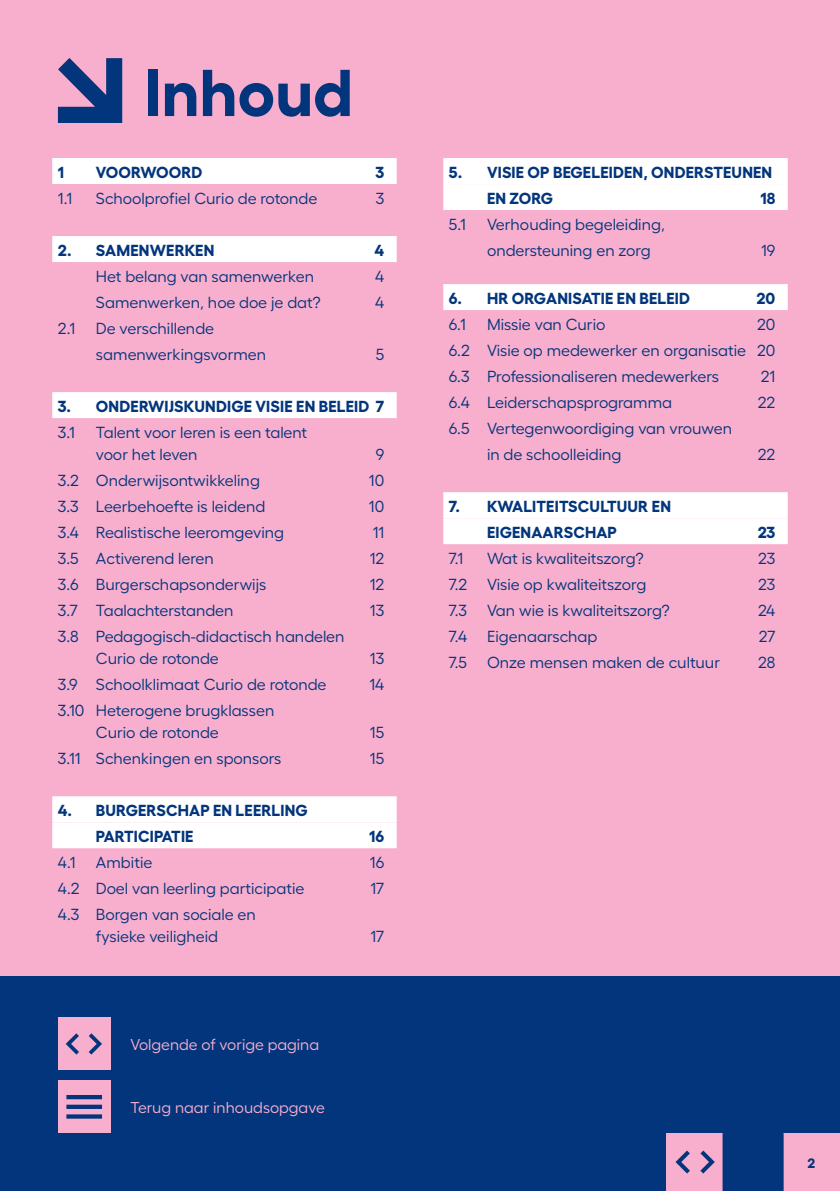
<style>
.page{position:relative;width:840px;height:1191px;background:#fff}
.page>*{position:absolute;margin:0;border:0;box-sizing:border-box;transform-origin:0 0}
.t1{font:700 66px "Fellix";color:#03357c}
.t2{font:16px/26px "Fellix";color:#03357c}
.t3{font:700 16px/26px "Fellix";letter-spacing:.01em;color:#03357c}
.t4{font:15.6px "Fellix";color:#f8aecd}
.t5{font:700 13.6px "Fellix";color:#03357c}
</style>
<div class="page">
<div style="left:0;top:250px;width:839px;height:941px;background:#03357c"></div>
<div style="left:0;top:0;width:839px;height:975px;background:#f8aecd"></div>
<svg style="left:58px;top:58px;width:64px;height:65px"></svg>
<div style="left:52px;top:158px;width:344px;height:26px;background:#fff"></div>
<div style="left:52px;top:236px;width:344px;height:26px;background:#fff"></div>
<div style="left:52px;top:392px;width:344px;height:26px;background:#fff"></div>
<div style="left:52px;top:796px;width:344px;height:26px;background:#fff"></div>
<div style="left:52px;top:822px;width:344px;height:26px;background:#fff"></div>
<div style="left:443px;top:158px;width:344px;height:26px;background:#fff"></div>
<div style="left:443px;top:184px;width:344px;height:26px;background:#fff"></div>
<div style="left:443px;top:284px;width:344px;height:26px;background:#fff"></div>
<div style="left:443px;top:492px;width:344px;height:26px;background:#fff"></div>
<div style="left:443px;top:518px;width:344px;height:26px;background:#fff"></div>
<div style="left:58px;top:1017px;width:52px;height:53px;background:#f8aecd"></div>
<div style="left:58px;top:1080px;width:52px;height:53px;background:#f8aecd"></div>
<hr style="left:66px;top:1095px;width:36px;height:4px;background:#03357c">
<div style="left:66px;top:1104px;width:36px;height:5px;background:#03357c"></div>
<svg style="left:66px;top:1114px;width:36px;height:4px"></svg>
<svg style="left:89px;top:1033px;width:13px;height:21px"></svg>
<svg style="left:66px;top:1033px;width:13px;height:21px"></svg>
<div style="left:781px;top:1133px;width:58px;height:58px;background:#f8aecd"></div>
<div style="left:665px;top:1133px;width:58px;height:58px;background:#f8aecd"></div>
<hr style="left:780px;top:1133px;width:3px;height:58px;background:#03357c">
<svg style="left:700px;top:1150px;width:14px;height:23px"></svg>
<svg style="left:675px;top:1150px;width:14px;height:23px"></svg>
<hr style="left:722px;top:1133px;width:3px;height:58px;background:#03357c">
<h1 class="t1" style="left:145px;top:40px;width:209px">Inhoud</h1>
<p class="t3" style="left:58px;top:157px;width:8px">1</p>
<p class="t3" style="left:96px;top:157px;width:108px">VOORWOORD</p>
<p class="t3" style="left:375px;top:157px;width:10px">3</p>
<p class="t2" style="left:58px;top:184px;width:16px">1.1</p>
<p class="t2" style="left:96px;top:184px;width:223px">Schoolprofiel Curio de rotonde</p>
<p class="t2" style="left:375px;top:184px;width:10px">3</p>
<p class="t3" style="left:58px;top:235px;width:158px">2. SAMENWERKEN</p>
<p class="t3" style="left:374px;top:235px;width:11px">4</p>
<p class="t2" style="left:96px;top:262px;width:219px">Het belang van samenwerken</p>
<p class="t2" style="left:375px;top:262px;width:11px">4</p>
<p class="t2" style="left:96px;top:288px;width:226px">Samenwerken, hoe doe je dat?</p>
<p class="t2" style="left:375px;top:288px;width:11px">4</p>
<p class="t2" style="left:58px;top:314px;width:19px">2.1</p>
<p class="t2" style="left:96px;top:314px;width:172px">De verschillende samenwerkingsvormen</p>
<p class="t2" style="left:375px;top:340px;width:10px">5</p>
<p class="t3" style="left:58px;top:391px;width:327px">3. ONDERWIJSKUNDIGE VISIE EN BELEID 7</p>
<p class="t2" style="left:58px;top:418px;width:18px">3.1</p>
<p class="t2" style="left:96px;top:420px;width:213px;line-height:22px">Talent voor leren is een talent voor het leven</p>
<p class="t2" style="left:375px;top:440px;width:10px">9</p>
<p class="t2" style="left:58px;top:466px;width:203px">3.2 Onderwijsontwikkeling</p>
<p class="t2" style="left:369px;top:466px;width:17px">10</p>
<p class="t2" style="left:58px;top:492px;width:209px">3.3 Leerbehoefte is leidend</p>
<p class="t2" style="left:369px;top:492px;width:17px">10</p>
<p class="t2" style="left:58px;top:518px;width:227px">3.4 Realistische leeromgeving</p>
<p class="t2" style="left:372px;top:518px;width:13px">11</p>
<p class="t2" style="left:58px;top:544px;width:157px">3.5 Activerend leren</p>
<p class="t2" style="left:369px;top:544px;width:16px">12</p>
<p class="t2" style="left:58px;top:570px;width:210px">3.6 Burgerschapsonderwijs</p>
<p class="t2" style="left:369px;top:570px;width:16px">12</p>
<p class="t2" style="left:58px;top:596px;width:177px">3.7 Taalachterstanden</p>
<p class="t2" style="left:369px;top:596px;width:16px">13</p>
<p class="t2" style="left:96px;top:624px;width:250px;line-height:22px;text-indent:-38px">3.8 Pedagogisch-didactisch handelen<br>Curio de rotonde</p>
<p class="t2" style="left:369px;top:644px;width:16px">13</p>
<p class="t2" style="left:58px;top:670px;width:270px">3.9 Schoolklimaat Curio de rotonde</p>
<p class="t2" style="left:369px;top:670px;width:16px">14</p>
<p class="t2" style="left:96px;top:698px;width:180px;line-height:22px;text-indent:-38px">3.10 Heterogene brugklassen<br>Curio de rotonde</p>
<p class="t2" style="left:370px;top:718px;width:16px">15</p>
<p class="t2" style="left:58px;top:744px;width:225px">3.11 Schenkingen en sponsors</p>
<p class="t2" style="left:370px;top:744px;width:16px">15</p>
<p class="t3" style="left:96px;top:795px;width:213px;text-indent:-38px">4. BURGERSCHAP EN LEERLING<br>PARTICIPATIE</p>
<p class="t3" style="left:369px;top:821px;width:17px">16</p>
<p class="t2" style="left:58px;top:848px;width:19px">4.1</p>
<p class="t2" style="left:96px;top:848px;width:58px">Ambitie</p>
<p class="t2" style="left:370px;top:848px;width:16px">16</p>
<p class="t2" style="left:58px;top:874px;width:248px">4.2 Doel van leerling participatie</p>
<p class="t2" style="left:370px;top:874px;width:15px">17</p>
<p class="t2" style="left:58px;top:902px;width:199px;line-height:22px;text-align:center">4.3 Borgen van sociale en fysieke veiligheid</p>
<p class="t2" style="left:370px;top:922px;width:15px">17</p>
<p class="t4" style="left:130px;top:1033px;width:190px">Volgende of vorige pagina</p>
<p class="t4" style="left:130px;top:1095px;width:196px">Terug naar inhoudsopgave</p>
<p class="t3" style="left:486px;top:157px;width:286px;text-indent:-38px">5. VISIE OP BEGELEIDEN, ONDERSTEUNEN<br>EN ZORG</p>
<p class="t3" style="left:760px;top:183px;width:16px">18</p>
<p class="t2" style="left:448px;top:210px;width:19px">5.1</p>
<p class="t2" style="left:486px;top:210px;width:179px">Verhouding begeleiding, ondersteuning en zorg</p>
<p class="t2" style="left:760px;top:236px;width:16px">19</p>
<p class="t3" style="left:448px;top:283px;width:242px">6. HR ORGANISATIE EN BELEID</p>
<p class="t3" style="left:756px;top:283px;width:20px">20</p>
<p class="t2" style="left:448px;top:310px;width:18px">6.1</p>
<p class="t2" style="left:486px;top:310px;width:120px">Missie van Curio</p>
<p class="t2" style="left:448px;top:310px;width:327px;text-align:justify;text-indent:308px">20<br>6.2 Visie op medewerker en organisatie 20<br>6.3 Professionaliseren medewerkers</p>
<p class="t2" style="left:760px;top:362px;width:16px">21</p>
<p class="t2" style="left:448px;top:388px;width:225px">6.4 Leiderschapsprogramma</p>
<p class="t2" style="left:757px;top:388px;width:19px">22</p>
<p class="t2" style="left:486px;top:414px;width:246px;text-indent:-38px">6.5 Vertegenwoordiging van vrouwen in de schoolleiding</p>
<p class="t2" style="left:757px;top:440px;width:19px">22</p>
<p class="t3" style="left:486px;top:491px;width:185px;text-indent:-38px">7. KWALITEITSCULTUUR EN<br>EIGENAARSCHAP</p>
<p class="t3" style="left:757px;top:517px;width:19px">23</p>
<p class="t2" style="left:448px;top:544px;width:16px">7.1</p>
<p class="t2" style="left:486px;top:544px;width:158px">Wat is kwaliteitszorg?</p>
<p class="t2" style="left:757px;top:544px;width:19px">23</p>
<p class="t2" style="left:448px;top:570px;width:199px">7.2 Visie op kwaliteitszorg</p>
<p class="t2" style="left:757px;top:570px;width:19px">23</p>
<p class="t2" style="left:448px;top:596px;width:222px">7.3 Van wie is kwaliteitszorg?</p>
<p class="t2" style="left:757px;top:596px;width:19px">24</p>
<p class="t2" style="left:448px;top:622px;width:150px">7.4 Eigenaarschap</p>
<p class="t2" style="left:758px;top:622px;width:18px">27</p>
<p class="t2" style="left:448px;top:648px;width:272px">7.5 Onze mensen maken de cultuur</p>
<p class="t2" style="left:757px;top:648px;width:19px">28</p>
<p class="t5" style="left:807px;top:1152px;width:9px">2</p>
</div>
